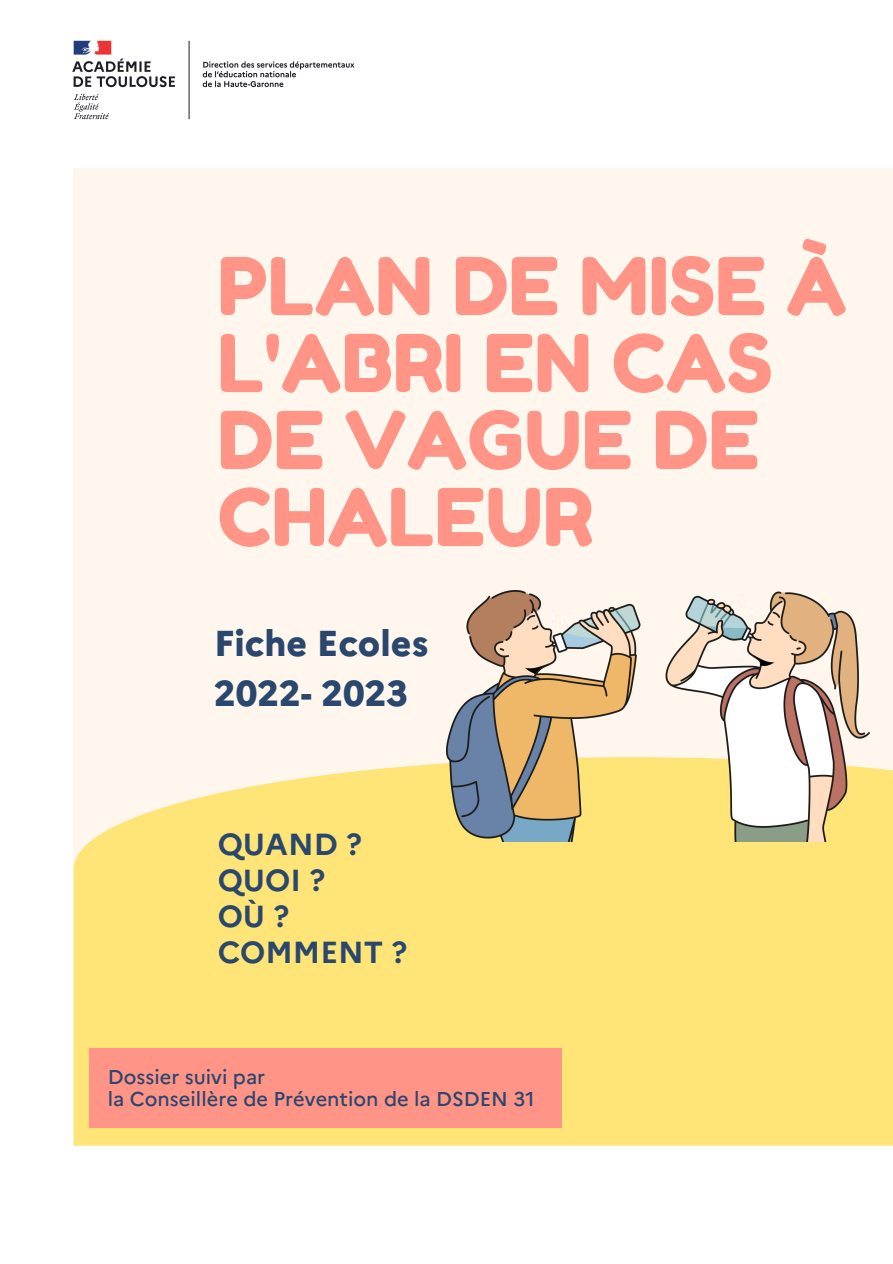
<style>
.page{position:relative;width:893px;height:1264px;background:#fff}
.page>*{position:absolute;margin:0;border:0;box-sizing:border-box;transform-origin:0 0}
.t1{font:79.35px/76.9px "Fredoka One";color:#ff9487}
.t2{font:800 36px/49.5px "Marianne";color:#2a476d}
.t3{font:700 30.45px/36px "Marianne";color:#2a476d}
.t4{font:500 19.95px/21.3px "Marianne";color:#2a476d}
</style>
<div class="page">
<div style="left:74px;top:168px;width:818px;height:977px;background:#fff7ee"></div>
<div style="left:74px;top:763px;width:818px;height:382px;background:#ffe577"></div>
<img style="left:72px;top:40px;width:283px;height:80px">
<img style="left:446px;top:590px;width:423px;height:251px">
<div style="left:89px;top:1048px;width:473px;height:80px;background:#ff9487"></div>
<h1 class="t1" style="left:218px;top:247px;width:630px">PLAN DE MISE À<br>L'ABRI EN CAS<br>DE VAGUE DE<br>CHALEUR</h1>
<h2 class="t2" style="left:214px;top:618px;width:216px">Fiche Ecoles<br>2022- 2023</h2>
<h3 class="t3" style="left:218px;top:826px;width:191px">QUAND ?<br>QUOI ?<br>OÙ ?<br>COMMENT ?</h3>
<p class="t4" style="left:108px;top:1066px;width:428px">Dossier suivi par<br>la Conseillère de Prévention de la DSDEN 31</p>
</div>
